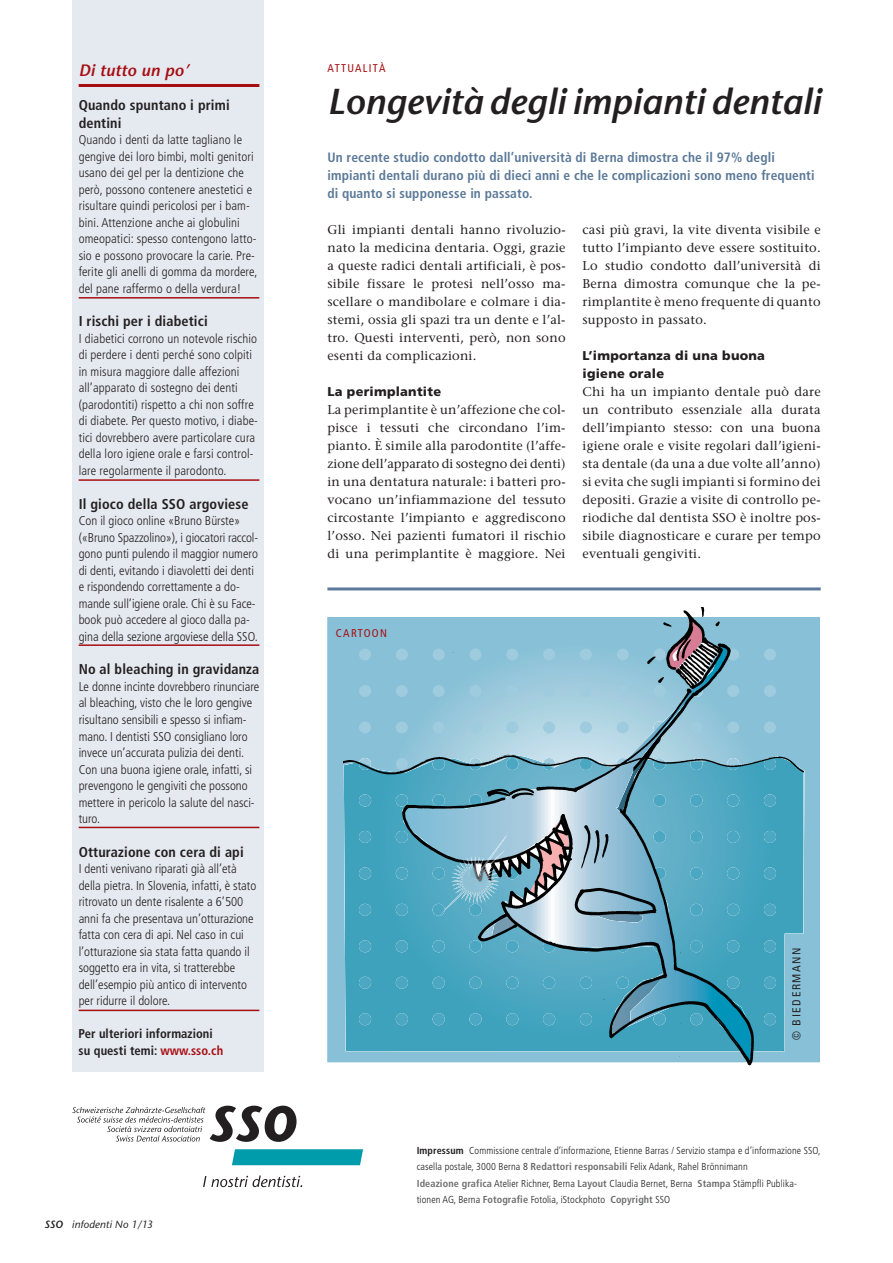
<style>
.page{position:relative;width:893px;height:1263px;background:#fff}
.page>*{position:absolute;margin:0;border:0;box-sizing:border-box;transform-origin:0 0}
.t1{font:italic 600 36px "Stone Sans";color:#231f20}
.t2{font:italic 600 16.5px "Stone Sans";letter-spacing:.01em;color:#a70e12}
.t3{font:700 condensed 14.25px/17.2px "Frutiger";letter-spacing:.01em;color:#231f20}
.t4{font:700 condensed 13.5px/18px "Frutiger";letter-spacing:.01em;color:#5b7998}
.t5{font:300 condensed 12.75px/16.5px "Frutiger";color:#231f20}
.t6{font:12.75px/18px "Stone Serif";letter-spacing:.015em;color:#231f20;text-align:justify}
.t7{font:900 12.75px/18px "Frutiger";letter-spacing:.02em;color:#231f20}
.t8{font:700 condensed 12.75px/16.5px "Frutiger";letter-spacing:.005em;color:#231f20}
.t9{font:condensed 11.25px "Frutiger";letter-spacing:.12em;color:#a70e12}
.t10{font:condensed 11.1px "Univers";letter-spacing:.14em;color:#231f20}
.t11{font:italic 10.5px "Stone Sans";letter-spacing:.01em;color:#231f20}
.t12{font:300 condensed 10.2px/16.5px "Frutiger";letter-spacing:.01em;color:#231f20}
.s1{color:#a70e12}
.s2{font-weight:600}
.s3{font-weight:700}
.s4{font-weight:700;color:#6d6e70}
</style>
<div class="page">
<svg style="left:203px;top:1175px;width:99px;height:12px"></svg>
<svg style="left:232px;top:1149px;width:131px;height:16px;background:#099faf"></svg>
<svg style="left:72px;top:1106px;width:225px;height:36px"></svg>
<div style="left:72px;top:0;width:192px;height:1071px;background:#e5e9f0"></div>
<hr style="left:79px;top:84px;width:180px;height:3px;background:#a70e12">
<hr style="left:79px;top:297px;width:180px;height:2px;background:#a70e12">
<hr style="left:79px;top:479px;width:180px;height:2px;background:#a70e12">
<hr style="left:79px;top:644px;width:180px;height:2px;background:#a70e12">
<hr style="left:79px;top:827px;width:180px;height:1px;background:#a70e12">
<hr style="left:79px;top:1010px;width:180px;height:1px;background:#a70e12">
<hr style="left:327px;top:587px;width:494px;height:3px;background:#5b7998">
<svg style="left:327px;top:617px;width:492px;height:445px;background:#8ac2d7"></svg>
<svg style="left:803px;top:770px;width:1px;height:144px"></svg>
<img style="left:344px;top:608px;width:459px;height:458px">
<img style="left:438px;top:861px;width:61px;height:56px">
<svg style="left:433px;top:904px;width:12px;height:12px"></svg>
<svg style="left:463px;top:816px;width:108px;height:91px;background:#8ba3b0"></svg>
<img style="left:495px;top:865px;width:4px;height:14px">
<img style="left:474px;top:860px;width:21px;height:19px">
<p class="t2" style="left:79px;top:64px;width:111px">Di tutto un po’</p>
<p class="t3" style="left:79px;top:98px;width:153px">Quando spuntano i primi dentini</p>
<p class="t5" style="left:79px;top:133px;width:180px">Quando i denti da latte tagliano le gengive dei loro bimbi, molti genitori usano dei gel per la dentizione che però, possono contenere anestetici e risultare quindi pericolosi per i bam&shy;bini. Attenzione anche ai globulini omeopatici: spesso contengono latto&shy;sio e possono provocare la carie. Pre&shy;ferite gli anelli di gomma da mordere, del pane raffermo o della verdura!</p>
<p class="t3" style="left:79px;top:314px;width:131px">I rischi per i diabetici</p>
<p class="t5" style="left:79px;top:331px;width:181px">I diabetici corrono un notevole rischio di perdere i denti perché sono colpiti in misura maggiore dalle affezioni all’apparato di sostegno dei denti (parodontiti) rispetto a chi non soffre di diabete. Per questo motivo, i diabe&shy;tici dovrebbero avere particolare cura della loro igiene orale e farsi control&shy;lare regolarmente il parodonto.</p>
<p class="t3" style="left:79px;top:496px;width:171px">Il gioco della SSO argoviese</p>
<p class="t5" style="left:79px;top:514px;width:181px">Con il gioco online «Bruno Bürste» («Bruno Spazzolino»), i giocatori raccol&shy;gono punti pulendo il maggior numero di denti, evitando i diavoletti dei denti e rispondendo correttamente a do&shy;mande sull’igiene orale. Chi è su Face&shy;book può accedere al gioco dalla pa&shy;gina della sezione argoviese della SSO.</p>
<p class="t3" style="left:79px;top:662px;width:182px">No al bleaching in gravidanza</p>
<p class="t5" style="left:79px;top:679px;width:182px">Le donne incinte dovrebbero rinunciare al bleaching, visto che le loro gengive risultano sensibili e spesso si infiam&shy;mano. I dentisti SSO consigliano loro invece un’accurata pulizia dei denti.<br>Con una buona igiene orale, infatti, si prevengono le gengiviti che possono mettere in pericolo la salute del nasci&shy;turo.</p>
<p class="t3" style="left:79px;top:844px;width:167px">Otturazione con cera di api</p>
<p class="t5" style="left:79px;top:862px;width:179px">I denti venivano riparati già all’età della pietra. In Slovenia, infatti, è stato ritrovato un dente risalente a 6’500 anni fa che presentava un’otturazione fatta con cera di api. Nel caso in cui l’otturazione sia stata fatta quando il soggetto era in vita, si tratterebbe dell’esempio più antico di intervento per ridurre il dolore.</p>
<p class="t8" style="left:79px;top:1027px;width:146px">Per ulteriori informazioni su questi temi: <span class="s1">www.sso.ch</span></p>
<p class="t11" style="left:45px;top:1220px;width:110px"><span class="s2">SSO</span> infodenti No 1/13</p>
<p class="t9" style="left:327px;top:64px;width:60px">ATTUALITÀ</p>
<h1 class="t1" style="left:327px;top:88px;width:495px">Longevità degli impianti dentali</h1>
<p class="t4" style="left:327px;top:149px;width:489px">Un recente studio condotto dall’università di Berna dimostra che il 97% degli impianti dentali durano più di dieci anni e che le complicazioni sono meno frequenti di quanto si supponesse in passato.</p>
<p class="t6" style="left:583px;top:222px;width:240px">casi più gravi, la vite diventa visibile e tutto l’impianto deve essere sostituito.<br>Lo studio condotto dall’università di Berna dimostra comunque che la pe&shy;rimplantite è meno frequente di quanto supposto in passato.</p>
<p class="t7" style="left:583px;top:348px;width:184px">L’importanza di una buona igiene orale</p>
<p class="t6" style="left:583px;top:384px;width:240px">Chi ha un impianto dentale può dare un contributo essenziale alla durata dell’impianto stesso: con una buona igiene orale e visite regolari dall’igieni&shy;sta dentale (da una a due volte all’anno) si evita che sugli impianti si formino dei depositi. Grazie a visite di controllo pe&shy;riodiche dal dentista SSO è inoltre pos&shy;sibile diagnosticare e curare per tempo eventuali gengiviti.</p>
<p class="t6" style="left:327px;top:222px;width:240px">Gli impianti dentali hanno rivoluzio&shy;nato la medicina dentaria. Oggi, grazie a queste radici dentali artificiali, è pos&shy;sibile fissare le protesi nell’osso ma&shy;scellare o mandibolare e colmare i dia&shy;stemi, ossia gli spazi tra un dente e l’al&shy;tro. Questi interventi, però, non sono esenti da complicazioni.</p>
<p class="t7" style="left:327px;top:384px;width:115px">La perimplantite</p>
<p class="t6" style="left:327px;top:402px;width:240px">La perimplantite è un’affezione che col&shy;pisce i tessuti che circondano l’im&shy;pianto. È simile alla parodontite (l’affe&shy;zione dell’apparato di sostegno dei denti) in una dentatura naturale: i batteri pro&shy;vocano un’infiammazione del tessuto circostante l’impianto e aggrediscono l’osso. Nei pazienti fumatori il rischio di una perimplantite è maggiore. Nei</p>
<p class="t9" style="left:336px;top:629px;width:53px">CARTOON</p>
<p class="t10" style="left:792px;top:1040px;width:94px;rotate:-90deg">© BIEDERMANN</p>
<p class="t12" style="left:417px;top:1143px;width:405px"><span class="s3">Impressum</span> Commissione centrale d’informazione, Etienne Barras / Servizio stampa e d’informazione SSO, casella postale, 3000 Berna 8 <span class="s4">Redattori responsabili</span> Felix Adank, Rahel Brönnimann<br><span class="s4">Ideazione grafica</span> Atelier Richner, Berna <span class="s4">Layout</span> Claudia Bernet, Berna <span class="s4">Stampa</span> Stämpfli Publika&shy;tionen AG, Berna <span class="s4">Fotografie</span> Fotolia, iStockphoto <span class="s4">Copyright</span> SSO</p>
</div>
